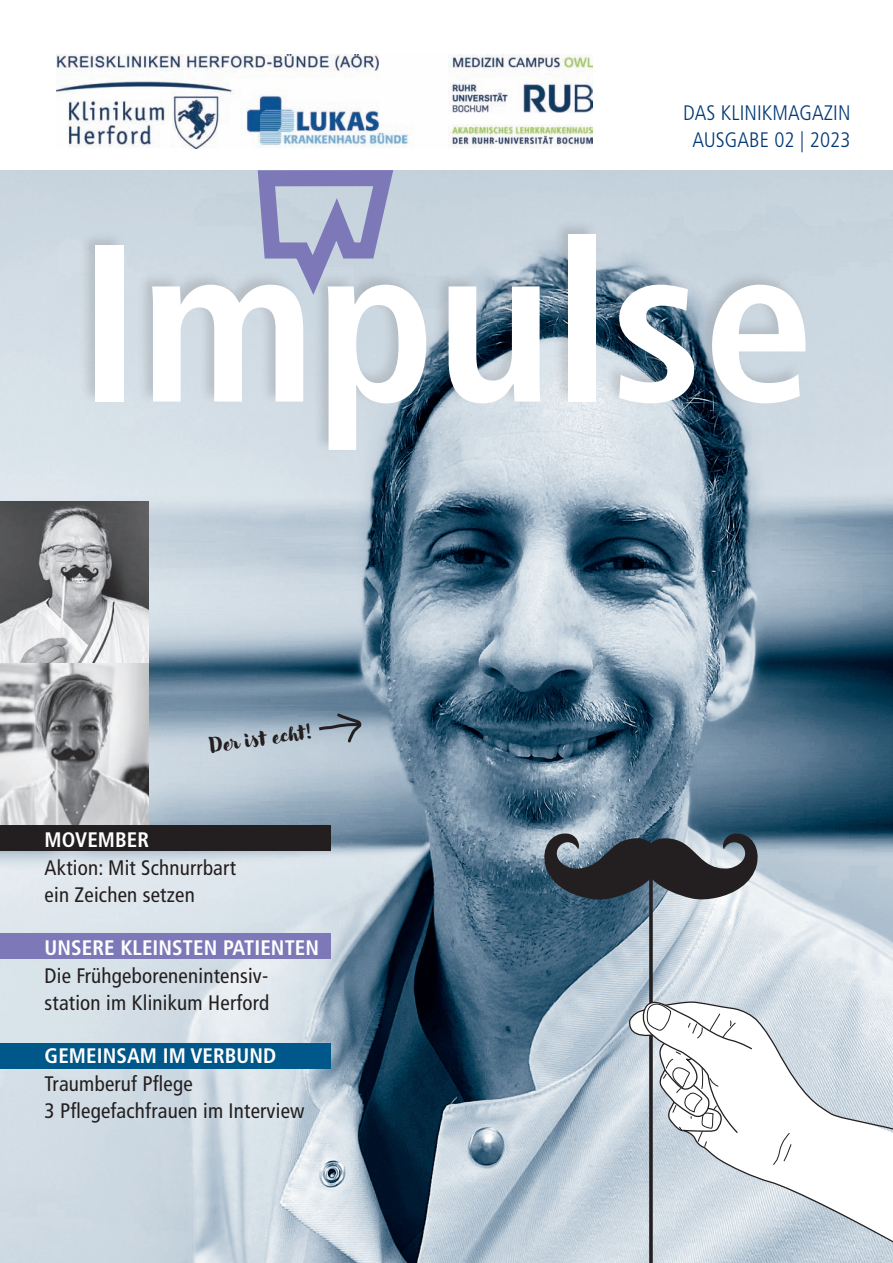
<style>
.page{position:relative;width:893px;height:1263px;background:#fff}
.page>*{position:absolute;margin:0;border:0;box-sizing:border-box;transform-origin:0 0}
.t1{font:700 condensed 223.65px "Frutiger";color:#fff}
.t2{font:condensed 21px/27px "Frutiger";letter-spacing:.01em;color:#231f20}
.t3{font:700 condensed 21px "Frutiger";letter-spacing:.005em;color:#fff}
.t4{font:300 condensed 21px/27px "Frutiger";letter-spacing:.005em;color:#013874;text-align:center}
.t5{font:18.15px "Modern Love";color:#231f20}
</style>
<div class="page">
<img style="left:0;top:170px;width:893px;height:1093px">
<img style="left:0;top:502px;width:149px;height:323px">
<div style="left:0;top:825px;width:330px;height:25px;background:#231f20"></div>
<svg style="left:249px;top:170px;width:154px;height:49px;background:#a5aacc"></svg>
<img style="left:56px;top:55px;width:537px;height:93px">
<div style="left:0;top:933px;width:330px;height:26px;background:#7d78b8"></div>
<div style="left:0;top:1043px;width:330px;height:25px;background:#005789"></div>
<svg style="left:315px;top:711px;width:48px;height:34px;background:#8b9ba9"></svg>
<div style="left:80px;top:219px;width:729px;height:234px;background:#231f20;opacity:.15"></div>
<svg style="left:541px;top:832px;width:220px;height:68px;background:#525960"></svg>
<svg style="left:649px;top:854px;width:4px;height:141px"></svg>
<svg style="left:628px;top:1001px;width:265px;height:262px"></svg>
<svg style="left:638px;top:995px;width:154px;height:170px"></svg>
<p class="t4" style="left:683px;top:99px;width:169px">DAS KLINIKMAGAZIN<br>AUSGABE 02 | 2023</p>
<h1 class="t1" style="left:78px;top:191px;width:737px">IMPULSE</h1>
<p class="t5" style="left:208px;top:735px;width:104px;rotate:-8deg">Der is t echt!</p>
<p class="t3" style="left:45px;top:827px;width:106px">MOVEMBER</p>
<p class="t2" style="left:45px;top:854px;width:193px">Aktion: Mit Schnurrbart ein Zeichen setzen</p>
<p class="t3" style="left:45px;top:935px;width:276px">UNSERE KLEINSTEN PATIENTEN</p>
<p class="t2" style="left:45px;top:962px;width:226px">Die Frühgeborenenintensiv&shy;station im Klinikum Herford</p>
<p class="t3" style="left:45px;top:1043px;width:233px">GEMEINSAM IM VERBUND</p>
<p class="t2" style="left:45px;top:1070px;width:261px">Traumberuf Pflege<br>3 Pflegefachfrauen im Interview</p>
</div>
